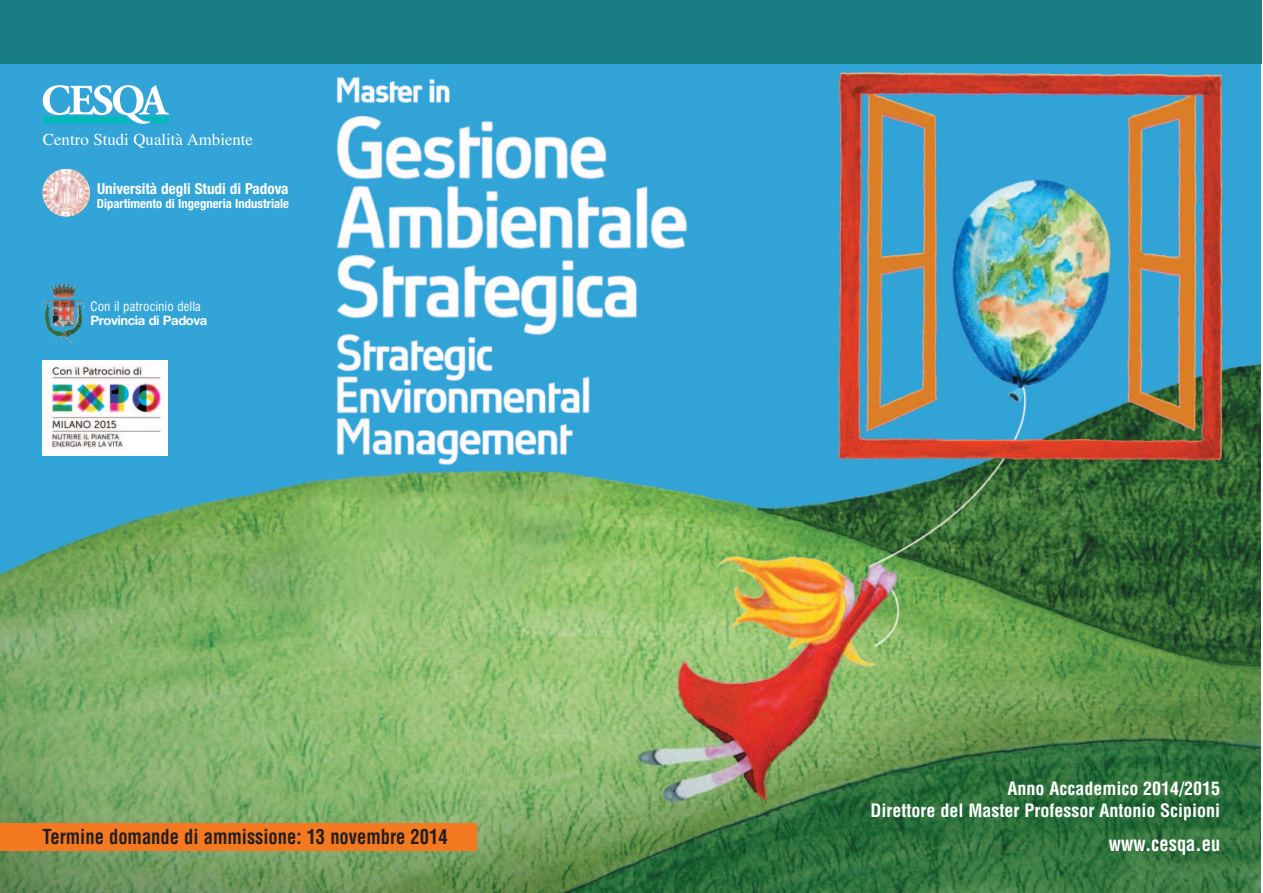
<style>
.page{position:relative;width:1263px;height:893px;background:#fff}
.page>*{position:absolute;margin:0;border:0;box-sizing:border-box;transform-origin:0 0}
.t1{font:700 condensed 20.1px "Helvetica";color:#231f20;scale:.92 1}
.t2{font:700 condensed 20.1px "Helvetica";color:#fff;scale:.92 1}
.t3{font:700 condensed 18px/21.8px "Helvetica";color:#fff;text-align:right}
.t4{font:16.8px "Times";color:#fff}
.t5{font:700 condensed 15.15px "Helvetica Neue";color:#fff}
.t6{font:700 13.05px "Helvetica Neue";letter-spacing:-.03em;color:#fff}
.t7{font:condensed 12.9px "Helvetica";color:#fff}
.t8{font:700 condensed 12.6px "Helvetica Neue";color:#fff}
</style>
<div class="page">
<img style="left:0;top:64px;width:1261px;height:828px">
<div style="left:0;top:0;width:1262px;height:64px;background:#197e84"></div>
<img style="left:42px;top:168px;width:49px;height:49px">
<div style="left:0;top:823px;width:477px;height:27px;background:#f47921"></div>
<img style="left:50px;top:284px;width:27px;height:14px">
<svg style="left:43px;top:85px;width:126px;height:39px"></svg>
<img style="left:43px;top:360px;width:125px;height:95px">
<p class="t4" style="left:43px;top:133px;width:212px">Centro Studi Qualità Ambiente</p>
<p class="t5" style="left:97px;top:183px;width:193px">Università degli Studi di Padova</p>
<p class="t8" style="left:97px;top:199px;width:194px">Dipartimento di Ingegneria Industriale</p>
<p class="t7" style="left:91px;top:302px;width:112px">Con il patrocinio della</p>
<p class="t6" style="left:91px;top:316px;width:118px">Provincia di Padova</p>
<p class="t1" style="left:43px;top:828px;width:442px">Termine domande di ammissione: 13 novembre 2014</p>
<p class="t3" style="left:871px;top:779px;width:351px">Anno Accademico 2014/2015<br>Direttore del Master Professor Antonio Scipioni</p>
<p class="t2" style="left:1109px;top:836px;width:123px">www.cesqa.eu</p>
</div>
